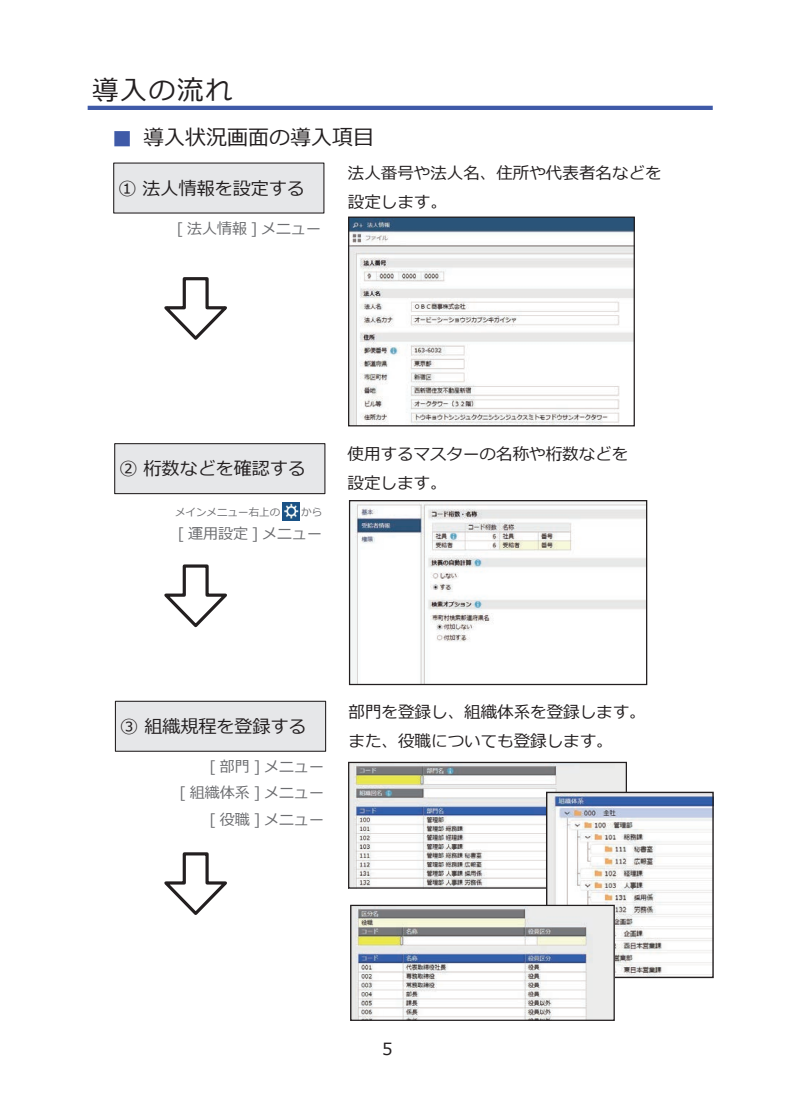
<style>
.page{position:relative;width:800px;height:1119px;background:#fff}
.page>*{position:absolute;margin:0;border:0;box-sizing:border-box;transform-origin:0 0}
.見出し２{font:27px "Meiryo";letter-spacing:.05em;color:#231f20}
.見出し３{font:21px "Meiryo";color:#231f20}
.流れ図スタイル{font:18px "Meiryo";color:#231f20}
.t1{font:16.8px "Meiryo";color:#231f20}
.本文スタイル{font:16.5px/28.8px "Meiryo";color:#231f20}
.メニュー名スタイル{font:15px "Meiryo";color:#6c6d70}
.メニュー名スタイル-2{font:10.5px "Meiryo";color:#6c6d70}
.s1{font-size:27px;color:#3f5aa8}
.s2{color:#231f20}
</style>
<div class="page">
<svg style="left:164px;top:277px;width:63px;height:63px"></svg>
<div style="left:114px;top:163px;width:210px;height:50px;background:#e6e7e9"></div>
<img style="left:350px;top:218px;width:282px;height:206px">
<div style="left:348px;top:216px;width:286px;height:210px;border:1px solid #231f20"></div>
<svg style="left:164px;top:564px;width:63px;height:64px"></svg>
<img style="left:351px;top:502px;width:294px;height:181px">
<div style="left:349px;top:500px;width:298px;height:185px;border:1px solid #231f20"></div>
<div style="left:115px;top:443px;width:210px;height:50px;background:#e6e7e9"></div>
<div style="left:114px;top:443px;width:211px;height:51px;border:1px solid #231f20"></div>
<img style="left:282px;top:502px;width:18px;height:18px">
<hr style="left:88px;top:106px;width:624px;height:4px;background:#3f5aa8">
<svg style="left:164px;top:852px;width:63px;height:63px"></svg>
<div style="left:115px;top:701px;width:210px;height:50px;background:#e6e7e9"></div>
<div style="left:115px;top:700px;width:211px;height:51px;border:1px solid #231f20"></div>
<img style="left:350px;top:763px;width:275px;height:123px">
<div style="left:348px;top:761px;width:279px;height:127px;border:1px solid #231f20"></div>
<img style="left:548px;top:793px;width:163px;height:182px">
<div style="left:546px;top:791px;width:167px;height:186px;border:1px solid #231f20"></div>
<img style="left:352px;top:906px;width:260px;height:112px">
<div style="left:350px;top:904px;width:264px;height:116px;border:1px solid #231f20"></div>
<p class="見出し２" style="left:92px;top:72px;width:142px">導入の流れ</p>
<p class="見出し３" style="left:109px;top:123px;width:267px"><span class="s1">■</span> 導入状況画面の導入項目</p>
<p class="流れ図スタイル" style="left:118px;top:176px;width:188px">① 法人情報を設定する</p>
<p class="本文スタイル" style="left:348px;top:159px;width:315px">法人番号や法人名、住所や代表者名などを</p>
<p class="本文スタイル" style="left:348px;top:188px;width:100px">設定します。</p>
<p class="メニュー名スタイル" style="left:177px;top:218px;width:146px">[ 法人情報 ] メニュー</p>
<p class="流れ図スタイル" style="left:119px;top:456px;width:188px">② 桁数などを確認する</p>
<p class="メニュー名スタイル-2" style="left:175px;top:504px;width:148px">メインメニュー右上の<span class="s2">　　</span>から</p>
<p class="メニュー名スタイル" style="left:178px;top:522px;width:146px">[ 運用設定 ] メニュー</p>
<p class="本文スタイル" style="left:347px;top:440px;width:282px">使用するマスターの名称や桁数などを設定します。</p>
<p class="流れ図スタイル" style="left:120px;top:714px;width:188px">③ 組織規程を登録する</p>
<p class="メニュー名スタイル" style="left:209px;top:756px;width:116px">[ 部門 ] メニュー</p>
<p class="メニュー名スタイル" style="left:179px;top:782px;width:146px">[ 組織体系 ] メニュー</p>
<p class="メニュー名スタイル" style="left:209px;top:808px;width:116px">[ 役職 ] メニュー</p>
<p class="本文スタイル" style="left:348px;top:698px;width:298px">部門を登録し、組織体系を登録します。</p>
<p class="本文スタイル" style="left:348px;top:727px;width:265px">また、役職についても登録します。</p>
<p class="t1" style="left:382px;top:1037px;width:12px">5</p>
</div>
